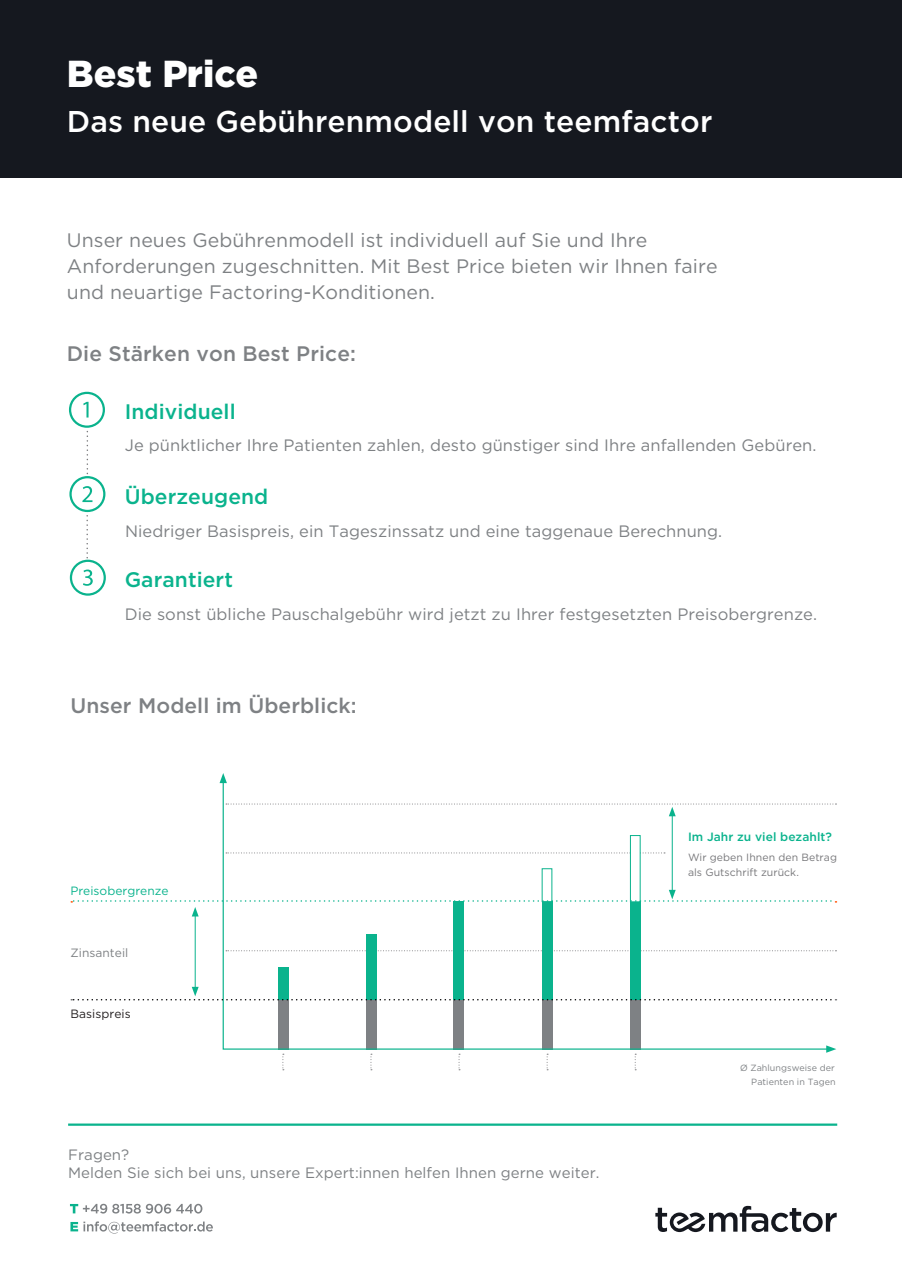
<style>
.page{position:relative;width:902px;height:1272px;background:#fff}
.page>*{position:absolute;margin:0;border:0;box-sizing:border-box;transform-origin:0 0}
.t1{font:900 37.5px "Gotham";color:#fff}
.t2{font:500 30px "Gotham";letter-spacing:.005em;color:#fff}
.t3{font:500 21px "Gotham";letter-spacing:.005em;color:#7e8184}
.t4{font:500 21px "Gotham";letter-spacing:.005em;color:#0ab38d}
.t5{font:19.5px/26.2px "Gotham";letter-spacing:.005em;color:#7e8184}
.t6{font:16.5px "Gotham";letter-spacing:.005em;color:#7e8184}
.t7{font:15px/18px "Gotham";letter-spacing:.005em;color:#7e8184}
.t8{font:500 12px "Gotham";letter-spacing:.005em;color:#0ab38d}
.t9{font:12px "Gotham";letter-spacing:.005em;color:#0ab38d}
.t10{font:12px "Gotham";letter-spacing:.005em;color:#7e8184}
.t11{font:12px "Gotham";letter-spacing:.005em;color:#231f20}
.t12{font:10.5px/15px "Gotham";letter-spacing:.005em;color:#77777a}
.t13{font:9px/13.5px "Gotham";letter-spacing:.005em;color:#7e8184;text-align:right}
</style>
<div class="page">
<div style="left:1px;top:0;width:900px;height:178px;background:#15181f"></div>
<div style="left:69px;top:392px;width:36px;height:36px;border:2px solid #0ab38d;border-radius:50%"></div>
<div style="left:69px;top:476px;width:36px;height:36px;border:2px solid #0ab38d;border-radius:50%"></div>
<div style="left:70px;top:559px;width:36px;height:36px;border:2px solid #0ab38d;border-radius:50%"></div>
<hr style="left:195px;top:914px;width:1px;height:75px;background:#0ab38d">
<svg style="left:282px;top:1053px;width:2px;height:17px"></svg>
<svg style="left:370px;top:1053px;width:2px;height:17px"></svg>
<svg style="left:458px;top:1053px;width:2px;height:17px"></svg>
<svg style="left:546px;top:1053px;width:2px;height:17px"></svg>
<svg style="left:634px;top:1053px;width:2px;height:17px"></svg>
<svg style="left:222px;top:783px;width:607px;height:267px"></svg>
<svg style="left:219px;top:773px;width:8px;height:10px"></svg>
<svg style="left:826px;top:1045px;width:10px;height:7px"></svg>
<svg style="left:83px;top:569px;width:10px;height:16px"></svg>
<svg style="left:83px;top:402px;width:5px;height:15px"></svg>
<svg style="left:82px;top:486px;width:10px;height:16px"></svg>
<svg style="left:87px;top:431px;width:1px;height:43px"></svg>
<svg style="left:86px;top:515px;width:2px;height:43px"></svg>
<svg style="left:71px;top:986px;width:765px;height:14px"></svg>
<svg style="left:71px;top:889px;width:765px;height:27px"></svg>
<svg style="left:655px;top:1205px;width:181px;height:26px"></svg>
<hr style="left:68px;top:1123px;width:769px;height:2px;background:#0ab38d">
<svg style="left:70px;top:1203px;width:132px;height:10px"></svg>
<svg style="left:70px;top:1221px;width:143px;height:12px"></svg>
<h1 class="t1" style="left:67px;top:48px;width:193px">Best Price</h1>
<h2 class="t2" style="left:67px;top:102px;width:647px">Das neue Gebührenmodell von teemfactor</h2>
<p class="t5" style="left:67px;top:226px;width:652px">Unser neues Gebührenmodell ist individuell auf Sie und Ihre<br>Anforderungen zugeschnitten. Mit Best Price bieten wir Ihnen faire und neuartige Factoring-Konditionen.</p>
<p class="t3" style="left:67px;top:340px;width:291px">Die Stärken von Best Price:</p>
<p class="t4" style="left:125px;top:398px;width:112px">Individuell</p>
<p class="t6" style="left:125px;top:434px;width:693px">Je pünktlicher Ihre Patienten zahlen, desto günstiger sind Ihre anfallenden Gebüren.</p>
<p class="t4" style="left:125px;top:483px;width:145px">Überzeugend</p>
<p class="t6" style="left:125px;top:521px;width:598px">Niedriger Basispreis, ein Tageszinssatz und eine taggenaue Berechnung.</p>
<p class="t4" style="left:125px;top:566px;width:110px">Garantiert</p>
<p class="t6" style="left:125px;top:603px;width:693px">Die sonst übliche Pauschalgebühr wird jetzt zu Ihrer festgesetzten Preisobergrenze.</p>
<p class="t3" style="left:70px;top:692px;width:288px">Unser Modell im Überblick:</p>
<p class="t9" style="left:70px;top:882px;width:100px">Preisobergrenze</p>
<p class="t10" style="left:70px;top:945px;width:59px">Zinsanteil</p>
<p class="t11" style="left:70px;top:1005px;width:62px">Basispreis</p>
<p class="t7" style="left:68px;top:1145px;width:533px">Fragen?<br>Melden Sie sich bei uns, unsere Expert:innen helfen Ihnen gerne weiter.</p>
<p class="t8" style="left:688px;top:829px;width:145px">Im Jahr zu viel bezahlt?</p>
<p class="t12" style="left:688px;top:849px;width:150px">Wir geben Ihnen den Betrag als Gutschrift zurück.</p>
<p class="t13" style="left:740px;top:1061px;width:97px">Ø Zahlungsweise der<br>Patienten in Tagen</p>
</div>
